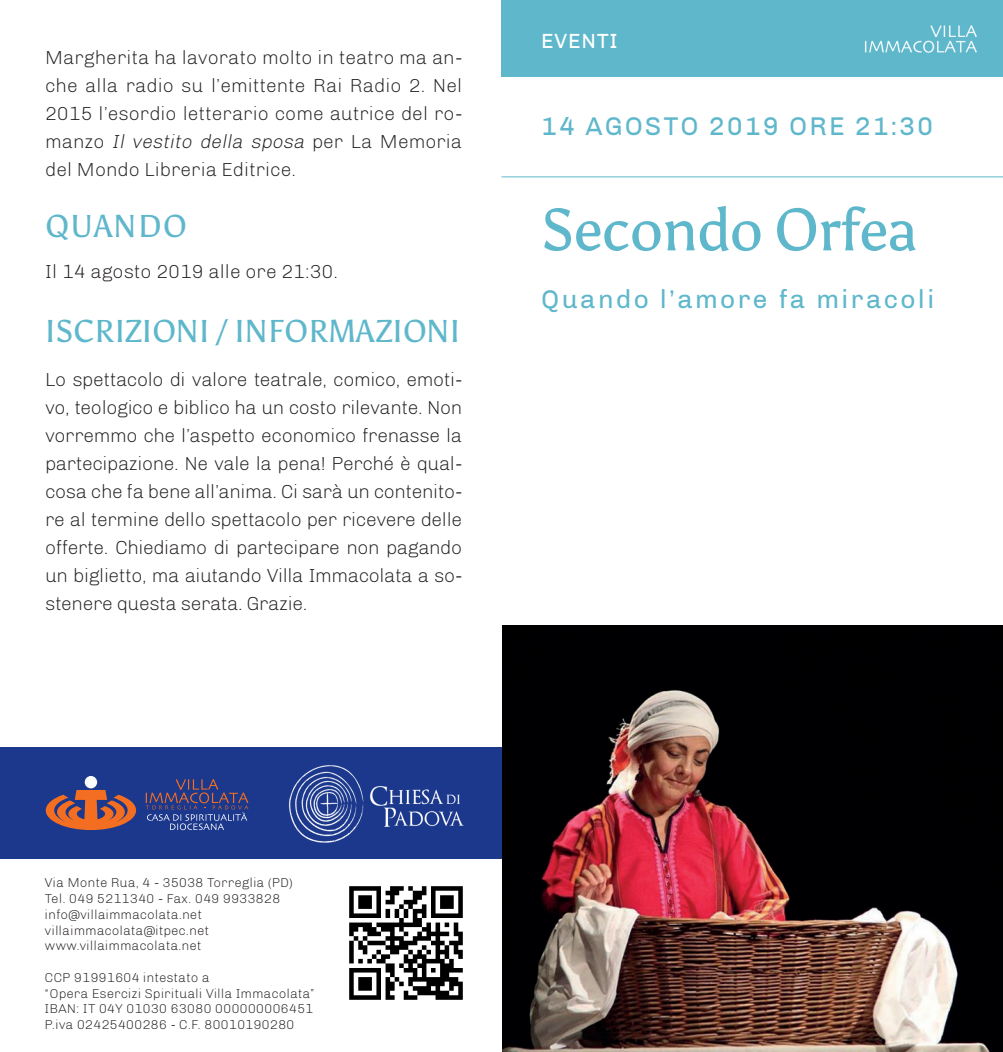
<style>
.page{position:relative;width:1003px;height:1052px;background:#fff}
.page>*{position:absolute;margin:0;border:0;box-sizing:border-box;transform-origin:0 0}
.t1{font:59.5px "Asul";letter-spacing:-.02em;color:#5fb7cb}
.t2{font:31.5px "Asul";color:#5fb7cb}
.t3{font:26.25px "Chivo";letter-spacing:.09em;color:#5fb7cb}
.t4{font:26.25px "Chivo";letter-spacing:.07em;color:#5fb7cb}
.t5{font:21px "Chivo";letter-spacing:.04em;color:#fff}
.t6{font:300 19.25px/28px "Chivo";color:#231f20;text-align:justify}
.t7{font:300 13.12px/15.8px "Chivo";letter-spacing:.01em;color:#231f20}
.s1{font-style:italic}
</style>
<div class="page">
<div style="left:501px;top:0;width:501px;height:76px;background:#5fb7cb"></div>
<div style="left:0;top:747px;width:501px;height:111px;background:#1b388c"></div>
<svg style="left:46px;top:790px;width:90px;height:40px"></svg>
<div style="left:85px;top:776px;width:12px;height:12px;background:#fff;border-radius:50%"></div>
<svg style="left:146px;top:779px;width:102px;height:51px"></svg>
<img style="left:271px;top:765px;width:221px;height:94px">
<img style="left:349px;top:886px;width:114px;height:114px">
<hr style="left:501px;top:176px;width:501px;height:1px;background:#5fb7cb">
<img style="left:502px;top:625px;width:499px;height:426px">
<img style="left:864px;top:25px;width:113px;height:28px">
<p class="t6" style="left:45px;top:43px;width:418px">Margherita ha lavorato molto in teatro ma an&shy;che alla radio su l’emittente Rai Radio 2. Nel 2015 l’esordio letterario come autrice del ro&shy;m a n z o <span class="s1">Il vestito della sposa</span> p e r La M e m o r i a del Mondo Libreria Editrice.</p>
<h2 class="t2" style="left:45px;top:207px;width:143px">QUANDO</h2>
<p class="t6" style="left:45px;top:258px;width:294px">Il 14 agosto 2019 alle ore 21:30.</p>
<h2 class="t2" style="left:45px;top:312px;width:417px">ISCRIZIONI / INFORMAZIONI</h2>
<p class="t6" style="left:45px;top:366px;width:418px">Lo spettacolo di valore teatrale, comico, emoti&shy;vo, teologico e biblico ha un costo rilevante. Non vorremmo che l’aspetto economico frenasse la partecipazione. Ne vale la pena! Perché è qual&shy;cosa che fa bene all’anima. Ci sarà un contenito&shy;re al termine dello spettacolo per ricevere delle offerte. Chiediamo di partecipare non pagando un biglietto, ma aiutando Villa Immacolata a so&shy;stenere questa serata. Grazie.</p>
<p class="t5" style="left:541px;top:29px;width:78px">EVENTI</p>
<h3 class="t4" style="left:541px;top:110px;width:393px">14 AGOSTO 2019 ORE 21:30</h3>
<h1 class="t1" style="left:541px;top:194px;width:377px">Secondo Orfea</h1>
<h3 class="t3" style="left:541px;top:283px;width:394px">Quando l’amore fa miracoli</h3>
<p class="t7" style="left:45px;top:875px;width:249px">Via Monte Rua, 4 - 35038 Torreglia (PD)<br>Tel. 049 5211340 - Fax. 049 9933828 info@villaimmacolata.net villaimmacolata@itpec.net www.villaimmacolata.net</p>
<p class="t7" style="left:45px;top:969px;width:272px">CCP 91991604 intestato a<br>“Opera Esercizi Spirituali Villa Immacolata” IBAN: IT 04Y 01030 63080 000000006451<br>P.iva 02425400286 - C.F. 80010190280</p>
</div>
